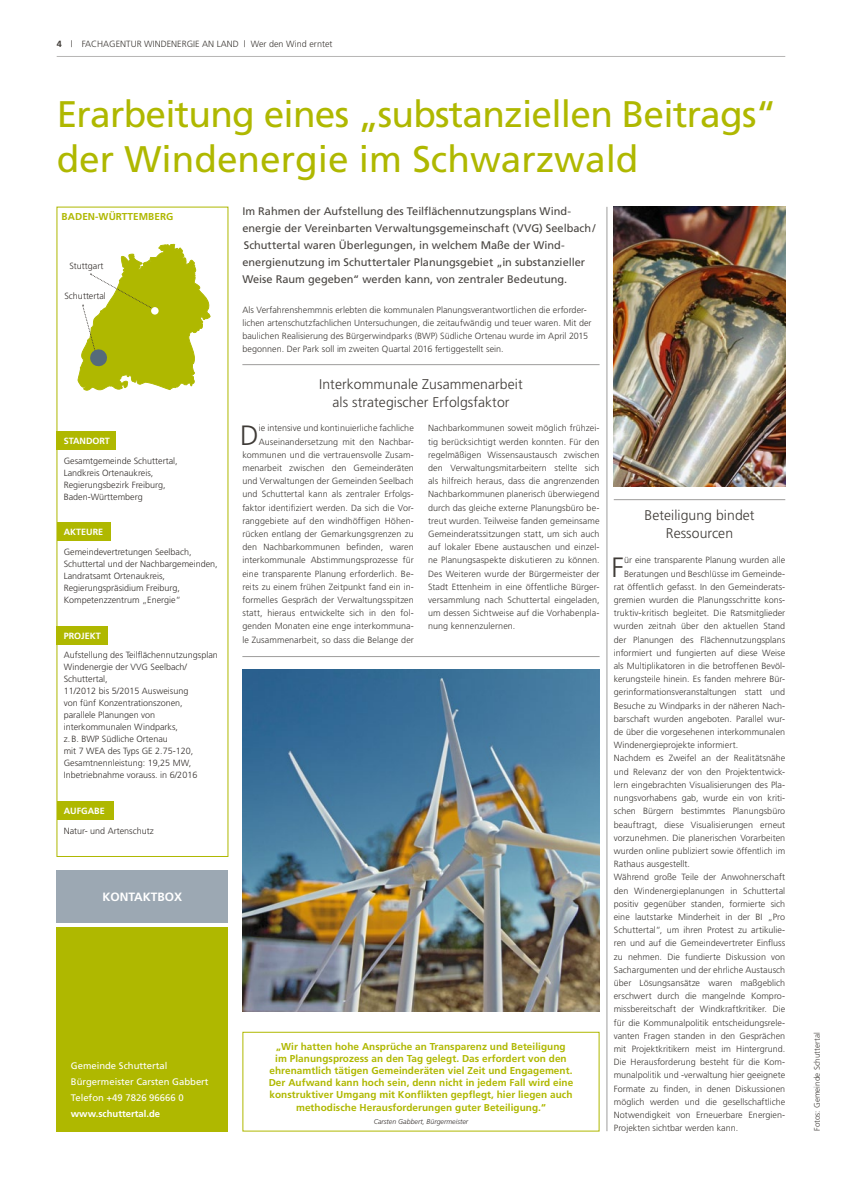
<style>
.page{position:relative;width:842px;height:1191px;background:#fff}
.page>*{position:absolute;margin:0;border:0;box-sizing:border-box;transform-origin:0 0}
.t1{font:37px/44.4px "Frutiger";letter-spacing:-.02em;color:#afb800}
.t2{font:300 27.9px "Frutiger";color:#3e3a36}
.t3{font:300 14px/18px "Frutiger";letter-spacing:.005em;color:#3e3a36;text-align:center}
.t4{font:700 12px "Frutiger";color:#fff}
.t5{font:11px/17px "Frutiger";color:#484440}
.t6{font:700 10px/12px "Frutiger";letter-spacing:.005em;color:#afb800;text-align:center}
.t7{font:9.5px/16px "Frutiger";color:#fff}
.t8{font:700 9.5px "Frutiger";color:#fff}
.t9{font:300 9px/13.2px "Frutiger";letter-spacing:.005em;color:#3e3a36;text-align:right}
.t10{font:300 9px/12px "Frutiger";color:#35302d}
.t11{font:700 9px "Frutiger";color:#fff}
.t12{font:300 8px "Frutiger";letter-spacing:.01em;color:#3e3a36}
.t13{font:italic 300 7px "Frutiger";color:#35302d}
.s1{font-weight:700}
</style>
<div class="page">
<hr style="left:57px;top:56px;width:728px;height:1px;background:#b6b5b4">
<div style="left:242px;top:1031px;width:358px;height:100px;border:1px solid #afb800"></div>
<img style="left:242px;top:669px;width:358px;height:342px">
<div style="left:57px;top:431px;width:59px;height:19px;background:#afb800"></div>
<div style="left:57px;top:626px;width:51px;height:18px;background:#afb800"></div>
<div style="left:57px;top:801px;width:56px;height:18px;background:#afb800"></div>
<div style="left:57px;top:522px;width:54px;height:19px;background:#afb800"></div>
<div style="left:57px;top:926px;width:171px;height:205px;background:#afb800"></div>
<div style="left:57px;top:870px;width:171px;height:53px;background:#9ca8b3"></div>
<img style="left:614px;top:207px;width:171px;height:279px">
<hr style="left:242px;top:364px;width:358px;height:1px;background:#9e9d9c">
<hr style="left:242px;top:656px;width:358px;height:1px;background:#9e9d9c">
<hr style="left:614px;top:499px;width:171px;height:1px;background:#9e9d9c">
<hr style="left:607px;top:207px;width:1px;height:924px;background:#9e9d9c">
<svg style="left:77px;top:244px;width:134px;height:147px"></svg>
<div style="left:151px;top:307px;width:8px;height:7px;background:#fff;border-radius:50%"></div>
<p class="t9" style="left:57px;top:37px;width:102px"><span class="s1">4</span> | Fachagentur Windener</p>
<p class="t9" style="left:187px;top:37px;width:41px">gie an Land</p>
<p class="t9" style="left:244px;top:37px;width:90px">| Wer den Wind erntet</p>
<h1 class="t1" style="left:57px;top:92px;width:721px">Erarbeitung eines „substanziellen Beitrags“ der Windenergie im Schwarzwald</h1>
<p class="t6" style="left:62px;top:211px;width:8px">bade</p>
<p class="t6" style="left:88px;top:211px;width:53px">n-Württemberg</p>
<p class="t10" style="left:69px;top:260px;width:35px">Stuttgart</p>
<p class="t10" style="left:64px;top:290px;width:43px">Schuttertal</p>
<p class="t11" style="left:64px;top:435px;width:48px">Standort</p>
<p class="t10" style="left:64px;top:455px;width:115px">Gesamtgemeinde Schuttertal,<br>Landkreis Ortenaukreis,<br>Regierungsbezirk Freiburg,<br>Baden-Württemberg</p>
<p class="t11" style="left:64px;top:527px;width:24px">akteure</p>
<p class="t10" style="left:64px;top:546px;width:156px">Gemeindevertretungen Seelbach, Schuttertal und der Nachbargemeinden, Landratsamt Ortenaukreis, Regierungspräsidium Freiburg, Kompetenzzentrum „Energie“</p>
<p class="t11" style="left:64px;top:630px;width:38px">PROJEKT</p>
<p class="t10" style="left:64px;top:649px;width:156px">Aufstellung des Teilflächennutzungsplan<br>Windenergie der VVG Seelbach/<br>Schuttertal,<br>11/2012 bis 5/2015 Ausweisung<br>von fünf Konzentrationszonen,<br>parallele Planungen von interkommunalen Windparks,<br>z.B. BWP Südliche Ortenau<br>mit 7 WEA des Typs GE 2.75-120,<br>Gesamtnennleistung: 19,25 MW,<br>Inbetriebnahme vorauss. in 6/2016</p>
<p class="t11" style="left:64px;top:805px;width:7px">aufgabe</p>
<p class="t10" style="left:64px;top:824px;width:92px">Natur- und Artenschutz</p>
<h3 class="t4" style="left:103px;top:890px;width:81px">KontaktBOX</h3>
<p class="t7" style="left:71px;top:1057px;width:139px">Gemeinde Schuttertal<br>Bürgermeister Carsten Gabbert<br>Telefon +49 7826 96666 0</p>
<p class="t8" style="left:71px;top:1108px;width:91px">www.schuttertal.de</p>
<p class="t5" style="left:242px;top:203px;width:355px">Im Rahmen der Aufstellung des Teilflächennutzungsplans Wind&shy;energie der Vereinbarten Verwaltungsgemeinschaft (VVG) Seelbach/ Schuttertal waren Überlegungen, in welchem Maße der Wind&shy;energienutzung im Schuttertaler Planungsgebiet „in substanzieller Weise Raum gegeben“ werden kann, von zentraler Bedeutung.</p>
<p class="t9" style="left:242px;top:303px;width:351px;text-align:left">Als Verfahrenshemmnis erlebten die kommunalen Planungsverantwortlichen die erforder&shy;lichen artenschutzfachlichen U ntersuchungen, die zeitaufwändig und teuer waren. Mit der baulichen Realisierung des Bürgerwindparks (BWP) Südliche Ortenau wurde im April 2015 begonnen. Der Park soll im zweiten Quartal 2016 fertiggestellt sein.</p>
<h3 class="t3" style="left:319px;top:375px;width:205px">Interkommunale Zusammenarbeit als strategischer Erfolgsfaktor</h3>
<p class="t9" style="left:242px;top:421px;width:173px">ie intensive und kontinuierliche fachliche Auseinandersetzung mit den Nachbar&shy;kommunen und die vertrauensvolle Zusam&shy;menarbeit zwischen den Gemeinderäten und Verwaltungen der Gemeinden Seelbach und Schuttertal kann als zentraler Erfolgs&shy;faktor identifiziert werden. Da sich die Vor&shy;ranggebiete auf den windhöffigen Höhen&shy;rücken entlang der Gemarkungsgrenzen zu den Nachbarkommunen befinden, waren interkommunale Abstimmungsprozesse für eine transparente Planung erforderlich. Be&shy;reits zu einem frühen Zeitpunkt fand ein in&shy;formelles Gespräch der Verwaltungsspitzen statt, hieraus entwickelte sich in den fol&shy;genden Monaten eine enge interkommuna&shy;le Zusammenarbeit, so dass die Belange der</p>
<h2 class="t2" style="left:240px;top:419px;width:20px">D</h2>
<p class="t9" style="left:428px;top:421px;width:173px;text-align:justify">Nachbarkommunen soweit möglich frühzei&shy;tig berücksichtigt werden konnten. Für den regelmäßigen Wissensaustausch zwischen den Verwaltungsmitarbeitern stellte sich als hilfreich heraus, dass die angrenzenden Nachbarkommunen planerisch überwiegend durch das gleiche externe Planungsbüro be&shy;treut wurden. Teilweise fanden gemeinsame Gemeinderatssitzungen statt, um sich auch auf lokaler Ebene austauschen und einzel&shy;ne Planungsaspekte diskutieren zu können.<br>Des Weiteren wurde der Bürgermeister der Stadt Ettenheim in eine öffentliche Bürger&shy;versammlung nach Schuttertal eingeladen, um dessen Sichtweise auf die Vorhabenpla&shy;nung kennenzulernen.</p>
<p class="t6" style="left:269px;top:1041px;width:306px">„Wir hatten hohe Ansprüche an Transparenz und Beteiligung<br>im Planungsprozess an den Tag gelegt. Das erfordert von den ehrenamtlich tätigen Gemeinderäten viel Zeit und Engagement.<br>Der Aufwand kann hoch sein, denn nicht in jedem Fall wird eine konstruktiver Umgang mit Konflikten gepflegt, hier liegen auch methodische Herausforderungen guter Beteiligung.“</p>
<p class="t13" style="left:374px;top:1117px;width:96px">Carsten Gabbert, Bürgermeister</p>
<h3 class="t3" style="left:644px;top:506px;width:112px">Beteiligung bindet<br>Ressourcen</h3>
<h2 class="t2" style="left:612px;top:551px;width:14px">F</h2>
<p class="t9" style="left:624px;top:553px;width:163px">ür eine transparente Planung wurden alle</p>
<p class="t9" style="left:624px;top:567px;width:163px">Beratungen und Beschlüsse im Gemeinde-</p>
<p class="t9" style="left:614px;top:580px;width:173px">rat öffentlich gefasst. In den G emeinderats-</p>
<p class="t9" style="left:614px;top:593px;width:173px">gremien wurden die Planungsschritte kons-</p>
<p class="t9" style="left:614px;top:606px;width:173px">truktiv-kritisch begleitet. Die Ratsmitglieder</p>
<p class="t9" style="left:614px;top:619px;width:173px">wurden zeitnah über den aktuellen Stand</p>
<p class="t9" style="left:614px;top:633px;width:173px">der Planungen des Flächennutzungsplans</p>
<p class="t9" style="left:614px;top:646px;width:173px">informiert und fungierten auf diese Weise</p>
<p class="t9" style="left:614px;top:659px;width:173px">als Multiplikatoren in die betroffenen Bevöl-</p>
<p class="t9" style="left:614px;top:672px;width:173px">kerungsteile hinein. Es fanden mehrere Bür-</p>
<p class="t9" style="left:614px;top:685px;width:173px">gerinformationsveranstaltungen statt und</p>
<p class="t9" style="left:614px;top:699px;width:173px">Besuche zu Windparks in der näheren Nach-</p>
<p class="t9" style="left:614px;top:712px;width:173px">barschaft wurden angeboten. Parallel wur-</p>
<p class="t9" style="left:614px;top:725px;width:173px">de über die vorgesehenen interkommunalen</p>
<p class="t9" style="left:614px;top:738px;width:126px">Windenergieprojekte informiert.</p>
<p class="t9" style="left:614px;top:751px;width:173px">Nachdem es Zweifel an der Realitätsnähe</p>
<p class="t9" style="left:614px;top:765px;width:173px">und Relevanz der von den Projektentwick-</p>
<p class="t9" style="left:614px;top:778px;width:173px">lern eingebrachten Visualisierungen des Pla-</p>
<p class="t9" style="left:614px;top:791px;width:173px">nungsvorhabens gab, wurde ein von kriti-</p>
<p class="t9" style="left:614px;top:804px;width:173px">schen Bürgern bestimmtes Planungsbüro</p>
<p class="t9" style="left:614px;top:817px;width:173px">beauftragt, diese Visualisierungen erneut</p>
<p class="t9" style="left:614px;top:831px;width:173px">vorzunehmen. Die planerischen Vorarbeiten</p>
<p class="t9" style="left:614px;top:844px;width:173px">wurden online publiziert sowie öffentlich im</p>
<p class="t9" style="left:614px;top:857px;width:78px">Rathaus ausgestellt.</p>
<p class="t9" style="left:614px;top:870px;width:173px">Während große Teile der Anwohnerschaft</p>
<p class="t9" style="left:614px;top:884px;width:173px">den Windenergieplanungen in Schuttertal</p>
<p class="t9" style="left:614px;top:897px;width:173px">positiv gegenüber standen, formierte sich</p>
<p class="t9" style="left:614px;top:910px;width:173px">eine lautstarke Minderheit in der BI „Pro</p>
<p class="t9" style="left:614px;top:923px;width:173px">Schuttertal“, um ihren Protest zu artikulie-</p>
<p class="t9" style="left:614px;top:936px;width:173px">ren und auf die Gemeindevertreter Einfluss</p>
<p class="t9" style="left:614px;top:950px;width:173px">zu nehmen. Die fundierte Diskussion von</p>
<p class="t9" style="left:614px;top:963px;width:173px">Sachargumenten und der ehrliche Austausch</p>
<p class="t9" style="left:614px;top:976px;width:173px">über Lösungsansätze waren maßgeblich</p>
<p class="t9" style="left:614px;top:989px;width:173px">erschwert durch die mangelnde Kompro-</p>
<p class="t9" style="left:614px;top:1002px;width:173px">missbereitschaft der Windkraftkritiker. Die</p>
<p class="t9" style="left:614px;top:1016px;width:173px">für die Kommunalpolitik entscheidungsrele-</p>
<p class="t9" style="left:614px;top:1029px;width:173px">vanten Fragen standen in den Gesprächen</p>
<p class="t9" style="left:614px;top:1042px;width:173px">mit Projektkritikern meist im Hintergrund.</p>
<p class="t9" style="left:614px;top:1055px;width:173px">Die Herausforderung besteht für die Kom-</p>
<p class="t9" style="left:614px;top:1068px;width:173px">munalpolitik und -verwaltung hier geeignete</p>
<p class="t9" style="left:614px;top:1082px;width:173px">Formate zu finden, in denen Diskussionen</p>
<p class="t9" style="left:614px;top:1095px;width:173px">möglich werden und die gesellschaftliche</p>
<p class="t9" style="left:614px;top:1108px;width:173px">Notwendigkeit von Erneuerbare Energien-</p>
<p class="t9" style="left:614px;top:1121px;width:126px">Projekten sichtbar werden kann.</p>
<p class="t12" style="left:813px;top:1131px;width:100px;rotate:-90deg">Fotos: Gemeinde Schuttertal</p>
</div>
